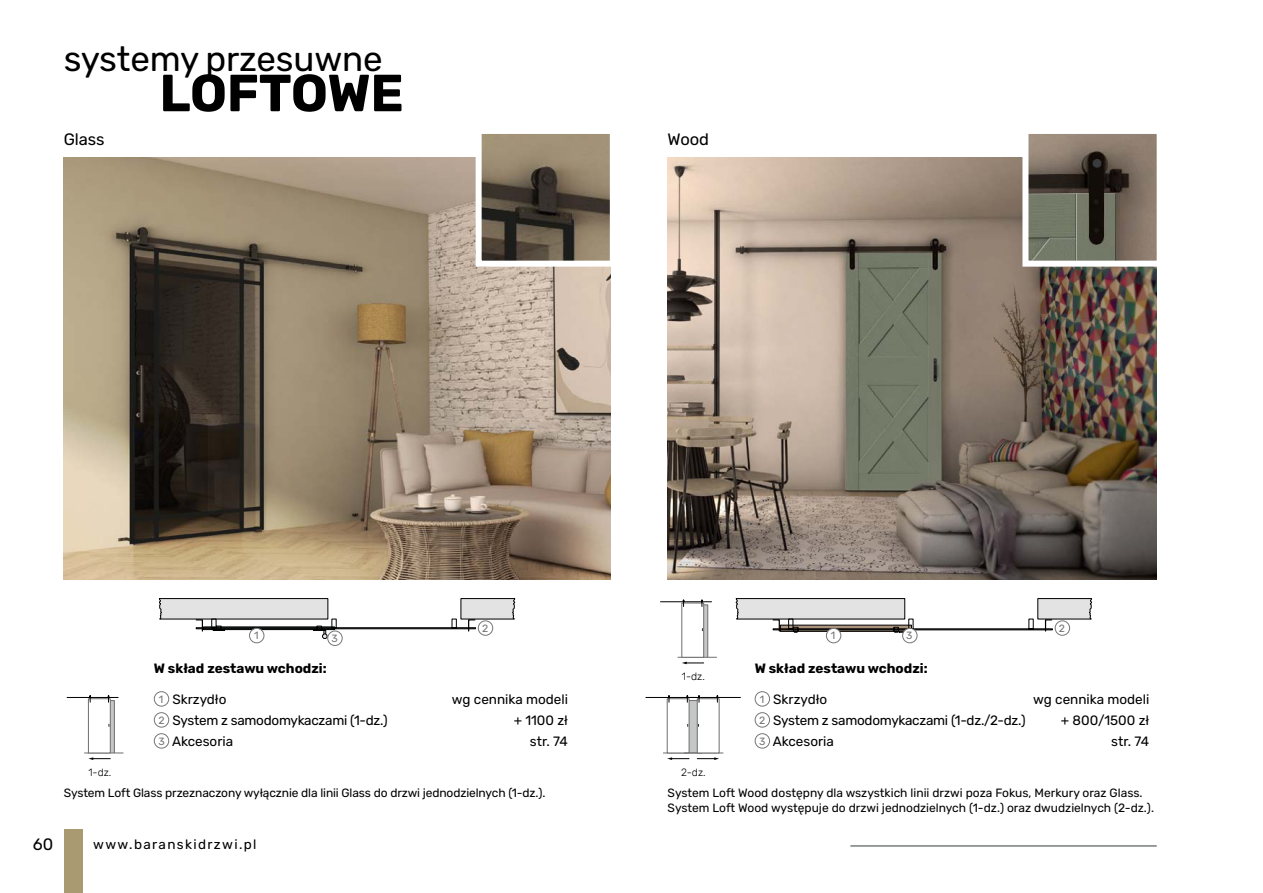
<style>
.page{position:relative;width:1263px;height:893px;background:#fff}
.page>*{position:absolute;margin:0;border:0;box-sizing:border-box;transform-origin:0 0}
.t1{font:700 52.2px "Rubik";letter-spacing:-.01em;color:#000}
.t2{font:34.95px "Rubik";letter-spacing:-.005em;color:#000}
.t3{font:16.5px "Rubik";letter-spacing:-.005em;color:#000}
.t4{font:13.5px "Rubik";color:#000}
.t5{font:13.5px "Rubik";letter-spacing:-.02em;color:#000}
.t6{font:700 13.5px "Rubik";color:#000}
.t7{font:13.5px "Rubik";letter-spacing:.1em;color:#000}
.t8{font:12px/14.4px "Rubik";color:#000}
.t9{font:300 10.5px "Rubik";color:#000}
.t10{font:10.5px "Rubik";color:#767675}
.s1{font-size:10.5px;color:#767675}
</style>
<div class="page">
<div style="left:64px;top:829px;width:19px;height:64px;background:#a99a72"></div>
<hr style="left:850px;top:845px;width:307px;height:1px;background:#818586">
<img style="left:64px;top:158px;width:546px;height:422px">
<img style="left:667px;top:158px;width:490px;height:422px">
<svg style="left:1019px;top:134px;width:138px;height:136px"></svg>
<svg style="left:473px;top:134px;width:138px;height:136px"></svg>
<svg style="left:159px;top:598px;width:356px;height:41px"></svg>
<svg style="left:736px;top:598px;width:356px;height:35px"></svg>
<div style="left:249px;top:628px;width:15px;height:15px;background:#fff;border-radius:50%"></div>
<div style="left:249px;top:628px;width:15px;height:15px;border:1px solid #767675;border-radius:50%"></div>
<div style="left:826px;top:628px;width:15px;height:15px;background:#fff;border-radius:50%"></div>
<div style="left:826px;top:628px;width:15px;height:15px;border:1px solid #767675;border-radius:50%"></div>
<div style="left:328px;top:631px;width:14px;height:14px;background:#fff;border-radius:50%"></div>
<div style="left:327px;top:631px;width:15px;height:15px;border:1px solid #767675;border-radius:50%"></div>
<div style="left:903px;top:628px;width:14px;height:15px;background:#fff;border-radius:50%"></div>
<div style="left:902px;top:628px;width:15px;height:15px;border:1px solid #767675;border-radius:50%"></div>
<div style="left:478px;top:621px;width:15px;height:14px;background:#fff;border-radius:50%"></div>
<div style="left:478px;top:620px;width:15px;height:16px;border:1px solid #767675;border-radius:50%"></div>
<div style="left:1055px;top:621px;width:14px;height:14px;background:#fff;border-radius:50%"></div>
<div style="left:1055px;top:620px;width:15px;height:16px;border:1px solid #767675;border-radius:50%"></div>
<div style="left:154px;top:691px;width:15px;height:15px;border:1px solid #767675;border-radius:50%"></div>
<div style="left:154px;top:712px;width:15px;height:15px;border:1px solid #767675;border-radius:50%"></div>
<div style="left:154px;top:733px;width:15px;height:15px;border:1px solid #767675;border-radius:50%"></div>
<div style="left:755px;top:691px;width:15px;height:15px;border:1px solid #767675;border-radius:50%"></div>
<div style="left:755px;top:712px;width:15px;height:15px;border:1px solid #767675;border-radius:50%"></div>
<div style="left:755px;top:733px;width:15px;height:15px;border:1px solid #767675;border-radius:50%"></div>
<div style="left:93px;top:700px;width:22px;height:53px;background:#c5c6c6;border:1px solid #6e6e6e"></div>
<div style="left:88px;top:698px;width:23px;height:55px;background:#fff;border:1px solid #6e6e6e"></div>
<svg style="left:84px;top:753px;width:39px;height:7px"></svg>
<hr style="left:67px;top:697px;width:51px;height:1px;background:#000">
<svg style="left:89px;top:695px;width:2px;height:7px"></svg>
<hr style="left:646px;top:697px;width:51px;height:1px;background:#000">
<hr style="left:689px;top:697px;width:51px;height:1px;background:#000">
<svg style="left:663px;top:695px;width:60px;height:65px"></svg>
<div style="left:686px;top:604px;width:22px;height:54px;background:#bcbdbd;border:1px solid #6e6e6e"></div>
<div style="left:681px;top:603px;width:23px;height:55px;background:#fff;border:1px solid #6e6e6e"></div>
<svg style="left:678px;top:657px;width:38px;height:7px"></svg>
<hr style="left:660px;top:601px;width:51px;height:1px;background:#000">
<h2 class="t2" style="left:64px;top:40px;width:320px">systemy przesuwne</h2>
<h1 class="t1" style="left:159px;top:63px;width:246px">LOFTOWE</h1>
<h3 class="t3" style="left:64px;top:130px;width:42px">Glass</h3>
<h3 class="t3" style="left:667px;top:130px;width:43px">Wood</h3>
<p class="t10" style="left:482px;top:622px;width:8px">2</p>
<p class="t10" style="left:1059px;top:622px;width:8px">2</p>
<p class="t10" style="left:254px;top:630px;width:6px">1</p>
<p class="t10" style="left:331px;top:632px;width:8px">3</p>
<p class="t10" style="left:831px;top:630px;width:6px">1</p>
<p class="t10" style="left:906px;top:630px;width:8px">3</p>
<p class="t6" style="left:154px;top:660px;width:174px">W skład zestawu wchodzi:</p>
<p class="t6" style="left:755px;top:660px;width:174px">W skład zestawu wchodzi:</p>
<p class="t4" style="left:159px;top:692px;width:69px"><span class="s1">1</span> Skrzydło</p>
<p class="t4" style="left:452px;top:692px;width:118px">wg cennika modeli</p>
<p class="t5" style="left:158px;top:713px;width:231px"><span class="s1">2</span> System z samodomykaczami (1-dz.)</p>
<p class="t4" style="left:514px;top:713px;width:56px">+ 1100 zł</p>
<p class="t4" style="left:158px;top:734px;width:76px"><span class="s1">3</span> Akcesoria</p>
<p class="t4" style="left:530px;top:734px;width:40px">str. 74</p>
<p class="t9" style="left:682px;top:671px;width:25px">1-dz.</p>
<p class="t4" style="left:760px;top:692px;width:69px"><span class="s1">1</span> Skrzydło</p>
<p class="t4" style="left:1033px;top:692px;width:118px">wg cennika modeli</p>
<p class="t5" style="left:759px;top:713px;width:268px"><span class="s1">2</span> System z samodomykaczami (1-dz./2-dz.)</p>
<p class="t4" style="left:1061px;top:713px;width:90px">+ 800/1500 zł</p>
<p class="t4" style="left:759px;top:734px;width:76px"><span class="s1">3</span> Akcesoria</p>
<p class="t4" style="left:1111px;top:734px;width:40px">str. 74</p>
<p class="t9" style="left:88px;top:767px;width:25px">1-dz.</p>
<p class="t9" style="left:681px;top:767px;width:26px">2-dz.</p>
<p class="t8" style="left:64px;top:786px;width:483px">System Loft Glass przeznaczony wyłącznie dla linii Glass do drzwi jednodzielnych (1-dz.).</p>
<p class="t8" style="left:667px;top:786px;width:488px">System Loft Wood dostępny dla wszystkich linii drzwi poza Fokus, Merkury oraz Glass.<br>System Loft Wood występuje do drzwi jednodzielnych (1-dz.) oraz dwudzielnych (2-dz.).</p>
<h3 class="t3" style="left:33px;top:834px;width:22px">60</h3>
<p class="t7" style="left:93px;top:837px;width:165px">www.baranskidrzwi.pl</p>
</div>
